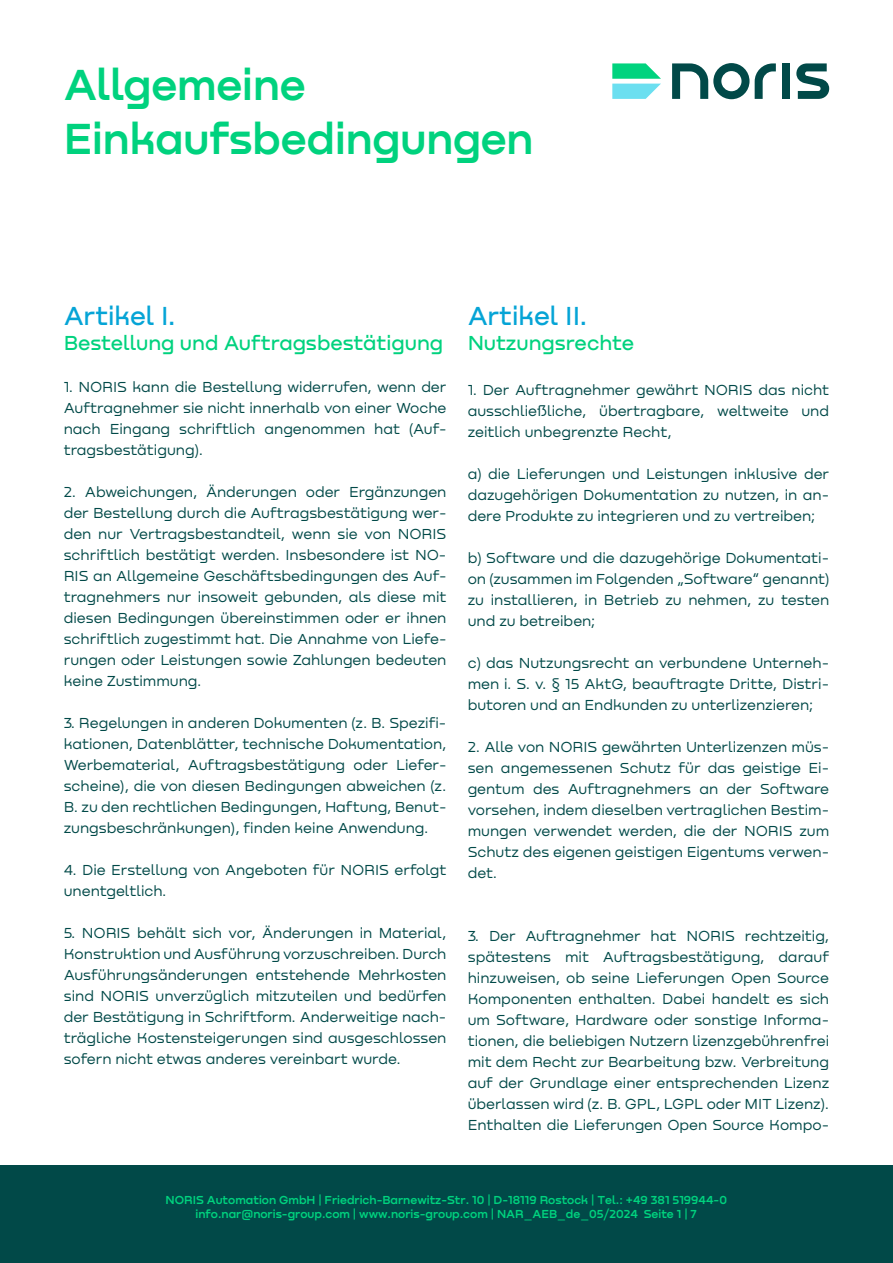
<style>
.page{position:relative;width:893px;height:1263px;background:#fff}
.page>*{position:absolute;margin:0;border:0;box-sizing:border-box;transform-origin:0 0}
.t1{font:600 45px/54px "Nekst";color:#00d27e}
.t2{font:500 27px "Nekst";color:#05a4d6}
.t3{font:500 21px "Nekst";letter-spacing:-.005em;color:#00d27e}
.t4{font:15px/21px "Nekst";letter-spacing:-.005em;color:#014948;text-align:justify}
.t5{font:600 12px/14.4px "Nekst";color:#00d27e;text-align:center}
</style>
<div class="page">
<svg style="left:796px;top:63px;width:33px;height:36px"></svg>
<div style="left:782px;top:63px;width:8px;height:36px;background:#014948"></div>
<svg style="left:755px;top:63px;width:21px;height:36px"></svg>
<svg style="left:672px;top:63px;width:77px;height:36px"></svg>
<svg style="left:612px;top:63px;width:49px;height:36px"></svg>
<div style="left:0;top:1165px;width:893px;height:98px;background:#014948"></div>
<h1 class="t1" style="left:64px;top:57px;width:471px">Allgemeine<br>Einkaufsbedingungen</h1>
<h2 class="t2" style="left:64px;top:299px;width:114px">Artikel I.</h2>
<h3 class="t3" style="left:64px;top:330px;width:381px">Bestellung und Auftragsbestätigung</h3>
<p class="t4" style="left:64px;top:376px;width:384px">1. NORIS kann die Bestellung widerrufen, wenn der Auftragnehmer sie nicht innerhalb von einer Woche nach Eingang schriftlich angenommen hat (Auf&shy;tragsbestätigung).</p>
<p class="t4" style="left:64px;top:481px;width:384px">2. Abweichungen, Änderungen oder Ergänzungen der Bestellung durch die Auftragsbestätigung wer&shy;den nur Vertragsbestandteil, wenn sie von NORIS schriftlich bestätigt werden. Insbesondere ist NO-RIS an Allgemeine Geschäftsbedingungen des Auf&shy;tragnehmers nur insoweit gebunden, als diese mit diesen Bedingungen übereinstimmen oder er ihnen schriftlich zugestimmt hat. Die Annahme von Liefe&shy;rungen oder Leistungen sowie Zahlungen bedeuten keine Zustimmung.</p>
<p class="t4" style="left:64px;top:712px;width:384px">3. Regelungen in anderen Dokumenten (z. B. Spezifi&shy;kationen, Datenblätter, technische Dokumentation, Werbematerial, Auftragsbestätigung oder Liefer&shy;scheine), die von diesen Bedingungen abweichen (z.<br>B. zu den rechtlichen Bedingungen, Haftung, Benut&shy;zungsbeschränkungen), finden keine Anwendung.</p>
<p class="t4" style="left:64px;top:859px;width:384px">4. Die Erstellung von Angeboten für NORIS erfolgt unentgeltlich.</p>
<p class="t4" style="left:64px;top:922px;width:384px">5. NORIS behält sich vor, Änderungen in Material, Konstruktion und Ausführung vorzuschreiben. Durch Ausführungsänderungen entstehende Mehrkosten sind NORIS unverzüglich mitzuteilen und bedürfen der Bestätigung in Schriftform. Anderweitige nach&shy;trägliche Kostensteigerungen sind ausgeschlossen sofern nicht etwas anderes vereinbart wurde.</p>
<h2 class="t2" style="left:468px;top:299px;width:121px">Artikel II.</h2>
<h3 class="t3" style="left:468px;top:330px;width:168px">Nutzungsrechte</h3>
<p class="t4" style="left:468px;top:379px;width:363px">1. Der Auftragnehmer gewährt NORIS das nicht ausschließliche, übertragbare, weltweite und zeitlich unbegrenzte Recht,</p>
<p class="t4" style="left:468px;top:463px;width:363px">a) die Lieferungen und Leistungen inklusive der dazugehörigen Dokumentation zu nutzen, in an&shy;dere Produkte zu integrieren und zu vertreiben;</p>
<p class="t4" style="left:468px;top:547px;width:363px">b) Software und die dazugehörige Dokumentati&shy;on (zusammen im Folgenden „Software“ genannt) zu installieren, in Betrieb zu nehmen, zu testen und zu betreiben;</p>
<p class="t4" style="left:468px;top:652px;width:363px">c) das Nutzungsrecht an verbundene Unterneh&shy;men i. S. v. § 15 AktG, beauftragte Dritte, Distri&shy;butoren und an Endkunden zu unterlizenzieren;</p>
<p class="t4" style="left:468px;top:736px;width:363px">2. Alle von NORIS gewährten Unterlizenzen müs&shy;sen angemessenen Schutz für das geistige Ei&shy;gentum des Auftragnehmers an der Software vorsehen, indem dieselben vertraglichen Bestim&shy;mungen verwendet werden, die der NORIS zum Schutz des eigenen geistigen Eigentums verwen&shy;det.</p>
<p class="t4" style="left:468px;top:925px;width:363px">3. Der Auftragnehmer hat NORIS rechtzeitig, spätestens mit Auftragsbestätigung, darauf hinzuweisen, ob seine Lieferungen Open Source Komponenten enthalten. Dabei handelt es sich um Software, Hardware oder sonstige Informa&shy;tionen, die beliebigen Nutzern lizenzgebührenfrei mit dem Recht zur Bearbeitung bzw. Verbreitung auf der Grundlage einer entsprechenden Lizenz überlassen wird (z. B. GPL, LGPL oder MIT Lizenz).<br>Enthalten die Lieferungen Open Source Kompo-</p>
<p class="t5" style="left:165px;top:1192px;width:563px">NORIS Automation GmbH | Friedrich-Barnewitz-Str. 10 | D-18119 Rostock | Tel.: +49 381 519944-0 info.nar@noris-group.com | www.noris-group.com | NAR_AEB_de_05/2024 Seite 1 | 7</p>
</div>
